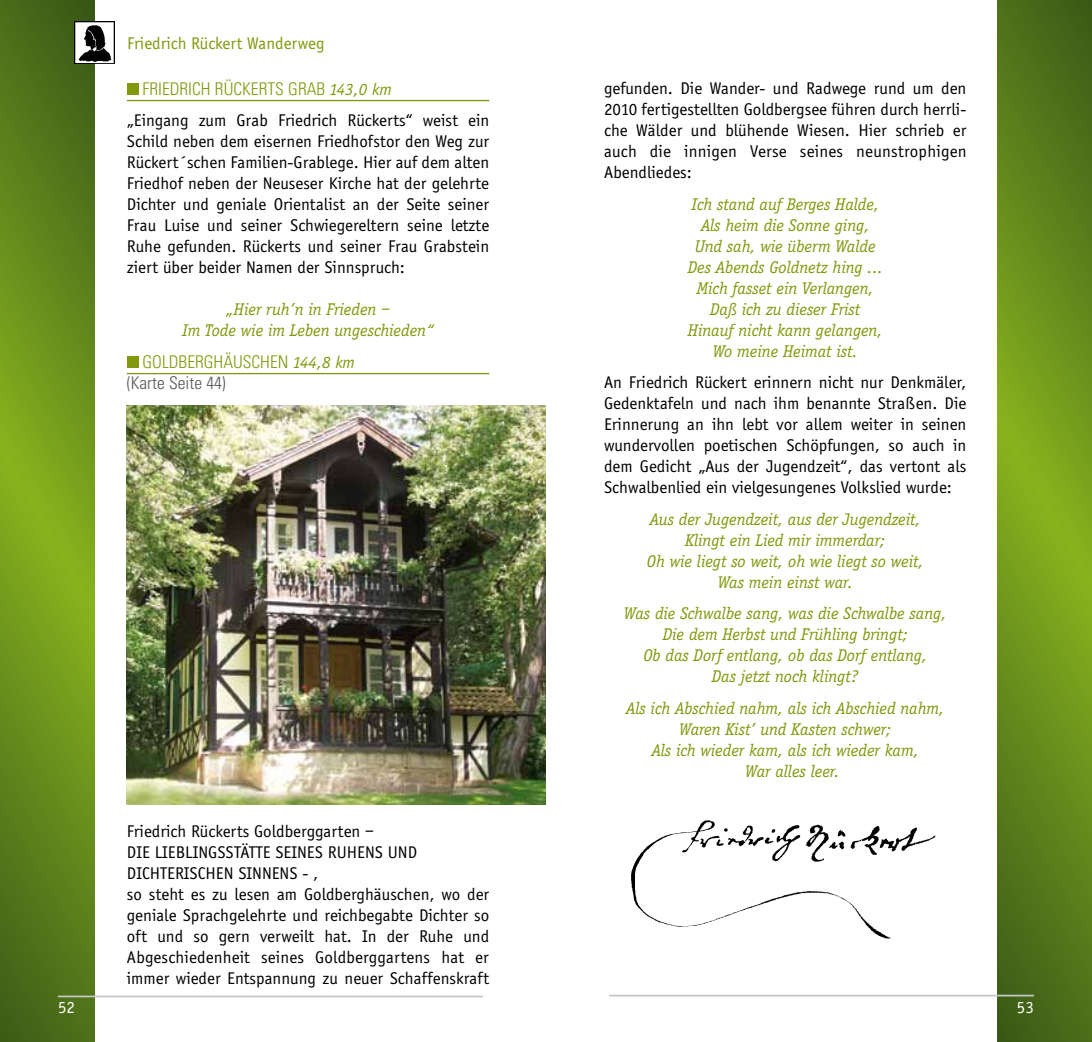
<style>
.page{position:relative;width:1092px;height:1042px;background:#fff}
.page>*{position:absolute;margin:0;border:0;box-sizing:border-box;transform-origin:0 0}
.t1{font:17.5px/21px "Officina Sans";color:#000;text-align:justify}
.t2{font:italic 17.5px/21px "Officina Serif";color:#82980d;text-align:center}
.t3{font:300 condensed 17.5px/21px "Univers";color:#82980d}
.t4{font:17.5px "Officina Sans";color:#82980d}
.t5{font:17.5px "Officina Sans";color:#fff}
.s1{font-family:"Officina Sans";font-weight:400;font-style:italic;font-stretch:normal}
.s2{color:#565656}
</style>
<div class="page">
<svg style="left:0;top:0;width:94px;height:1042px;background:#64891b"></svg>
<img style="left:74px;top:22px;width:40px;height:41px">
<svg style="left:997px;top:0;width:94px;height:1042px;background:#64891b"></svg>
<hr style="left:127px;top:100px;width:362px;height:1px;background:#82980d">
<hr style="left:127px;top:373px;width:362px;height:1px;background:#82980d">
<div style="left:127px;top:84px;width:11px;height:11px;background:#82980d"></div>
<div style="left:127px;top:357px;width:11px;height:11px;background:#82980d"></div>
<img style="left:631px;top:820px;width:305px;height:119px">
<img style="left:127px;top:406px;width:419px;height:398px">
<hr style="left:58px;top:995px;width:425px;height:2px;background:#c5c6c6">
<hr style="left:609px;top:994px;width:424px;height:2px;background:#c5c6c6">
<p class="t4" style="left:127px;top:33px;width:199px">Friedrich Rückert Wanderweg</p>
<p class="t3" style="left:142px;top:78px;width:250px">FRIEDRICH RÜCKERTS GRAB <span class="s1">143,0 km</span></p>
<p class="t1" style="left:127px;top:110px;width:364px">„Eingang zum Grab Friedrich Rückerts“ weist ein Schild neben dem eisernen Friedhofstor den Weg zur Rückert´schen Familien-Grablege. Hier auf dem alten Friedhof neben der Neuseser Kirche hat der gelehrte Dichter und geniale Orientalist an der Seite seiner Frau Luise und seiner Schwiegereltern seine letzte Ruhe gefunden. Rückerts und seiner Frau Grabstein ziert über beider Namen der Sinnspruch:</p>
<p class="t2" style="left:182px;top:299px;width:253px">„Hier ruh’n in Frieden –<br>Im Tode wie im Leben ungeschieden“</p>
<p class="t3" style="left:127px;top:351px;width:229px;text-indent:16px">GOLDBERGHÄUSCHEN <span class="s1">144,8 km </span><span class="s2">(KARTE SEITE 44)</span></p>
<p class="t1" style="left:127px;top:821px;width:364px;text-align:left">Friedrich Rückerts Goldberggarten –<br>DIE LIEBLINGSSTÄTTE SEINES RUHENS UND DICHTERISCHEN SINNENS - ,<br>so steht es zu lesen am Goldberghäuschen, wo der geniale Sprachgelehrte und reichbegabte Dichter so oft und so gern verweilt hat. In der Ruhe und Abgeschiedenheit seines Goldberggartens hat er immer wieder Entspannung zu neuer Schaffenskraft</p>
<p class="t1" style="left:604px;top:78px;width:364px">gefunden. Die Wander- und Radwege rund um den 2010 fertigestellten Goldbergsee führen durch herrli&shy;che Wälder und blühende Wiesen. Hier schrieb er auch die innigen Verse seines neunstrophigen Abendliedes:</p>
<p class="t2" style="left:687px;top:194px;width:196px">Ich stand auf Berges Halde,<br>Als heim die Sonne ging,<br>Und sah, wie überm Walde<br>Des Abends Goldnetz hing ...<br>Mich fasset ein Verlangen,<br>Daß ich zu dieser Frist<br>Hinauf nicht kann gelangen,<br>Wo meine Heimat ist.</p>
<p class="t1" style="left:604px;top:372px;width:364px">An Friedrich Rückert erinnern nicht nur Denkmäler, Gedenktafeln und nach ihm benannte Straßen. Die Erinnerung an ihn lebt vor allem weiter in seinen wundervollen poetischen Schöpfungen, so auch in dem Gedicht „Aus der Jugendzeit“, das vertont als Schwalbenlied ein vielgesungenes Volkslied wurde:</p>
<p class="t2" style="left:647px;top:509px;width:278px">Aus der Jugendzeit, aus der Jugendzeit,<br>Klingt ein Lied mir immerdar;<br>Oh wie liegt so weit, oh wie liegt so weit,<br>Was mein einst war.</p>
<p class="t2" style="left:624px;top:603px;width:324px">Was die Schwalbe sang, was die Schwalbe sang, Die dem Herbst und Frühling bringt;<br>Ob das Dorf entlang, ob das Dorf entlang,<br>Das jetzt noch klingt?</p>
<p class="t2" style="left:626px;top:698px;width:319px">Als ich Abschied nahm, als ich Abschied nahm,</p>
<p class="t2" style="left:679px;top:719px;width:213px">Waren Kist’ und Kasten schwer;</p>
<p class="t2" style="left:651px;top:740px;width:268px">Als ich wieder kam, als ich wieder kam,</p>
<p class="t2" style="left:745px;top:761px;width:96px">War alles leer.</p>
<p class="t5" style="left:58px;top:997px;width:19px">52</p>
<p class="t5" style="left:1016px;top:997px;width:19px">53</p>
</div>
